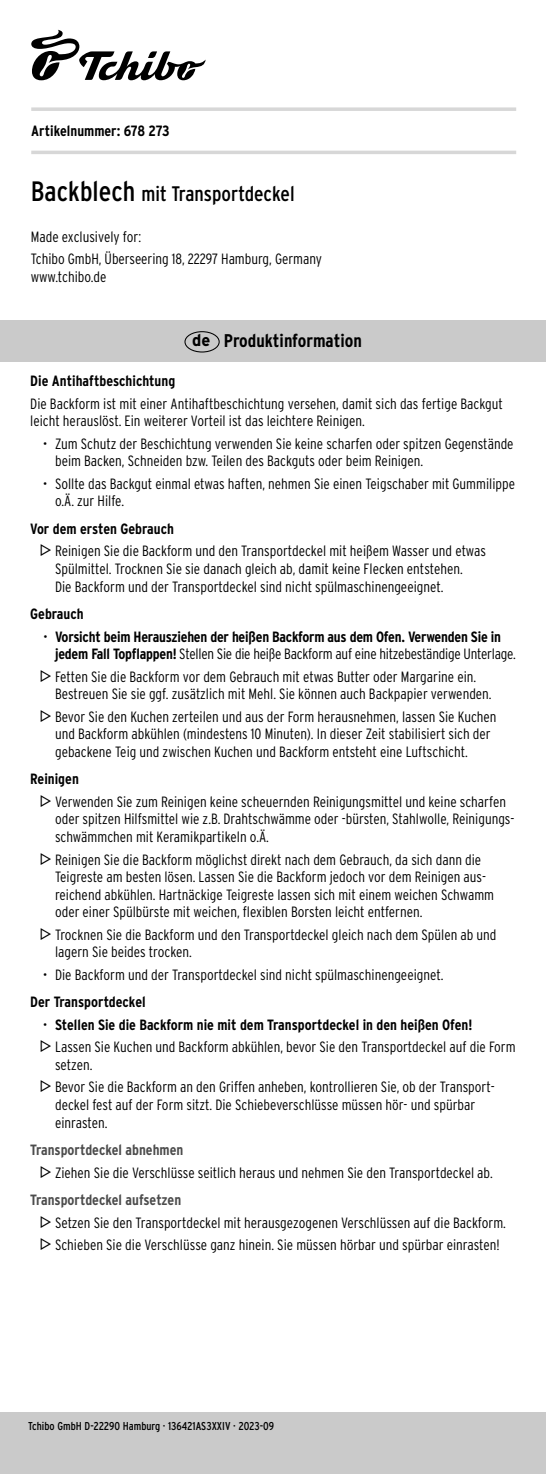
<style>
.page{position:relative;width:546px;height:1474px;background:#fff}
.page>*{position:absolute;margin:0;border:0;box-sizing:border-box;transform-origin:0 0}
.id_xtitel{font:condensed 21px "Interstate OT";color:#000}
.id_headline_ivz_xlin{font:700 condensed 18.38px "Interstate OT";color:#000}
.id_xlaenderkuerzel_l{font:700 16.97px "Interstate OT";color:#000}
.ID_FLIESSTEXT{font:300 condensed 14.88px/17.5px "Interstate OT";color:#000}
.id_subline_1_xivz{font:700 condensed 14.88px/17.5px "Interstate OT";color:#000}
.id_subline_2_xivz{font:700 condensed 14.88px "Interstate OT";color:#4c4c4c}
.id_artikelnummer{font:700 condensed 14.88px "Interstate OT";color:#000}
.id_xkennung{font:condensed 11.38px "Interstate OT";color:#000}
.s1{font-size:28px}
.s2{font-family:"Cgq Logos";font-weight:400;font-stretch:normal}
.s3{font-weight:300}
</style>
<div class="page">
<svg style="left:31px;top:30px;width:174px;height:50px"></svg>
<div style="left:0;top:320px;width:546px;height:42px;background:#cacaca"></div>
<div style="left:0;top:1412px;width:546px;height:61px;background:#cacaca"></div>
<div style="left:184px;top:331px;width:36px;height:21px;border:1px solid #000;border-radius:50%"></div>
<svg style="left:31px;top:107px;width:485px;height:4px;background:#dbdbdb"></svg>
<hr style="left:31px;top:151px;width:485px;height:3px;background:#d7d7d7">
<p class="id_artikelnummer" style="left:31px;top:121px;width:140px">Artikelnummer: 678 273</p>
<p class="id_xtitel" style="left:31px;top:181px;width:265px"><span class="s1">Backblech</span> mit Transportdeckel</p>
<p class="ID_FLIESSTEXT" style="left:31px;top:228px;width:112px">Made exclusively for:</p>
<p class="ID_FLIESSTEXT" style="left:31px;top:250px;width:293px">Tchibo GmbH, Überseering 18, 22297 Hamburg, Germany www.tchibo.de</p>
<p class="id_xlaenderkuerzel_l" style="left:192px;top:330px;width:20px">de</p>
<p class="id_headline_ivz_xlin" style="left:224px;top:329px;width:139px">Produktinformation</p>
<p class="id_subline_1_xivz" style="left:30px;top:372px;width:146px">Die Antihaftbeschichtung</p>
<p class="ID_FLIESSTEXT" style="left:30px;top:395px;width:474px">Die Backform ist mit einer Antihaftbeschichtung versehen, damit sich das fertige Backgut leicht herauslöst. Ein weiterer Vorteil ist das leichtere Reinigen.</p>
<p class="ID_FLIESSTEXT" style="left:55px;top:435px;width:460px;text-indent:-12px">• Zum Schutz der Beschichtung verwenden Sie keine scharfen oder spitzen Gegenstände beim Backen, Schneiden bzw. Teilen des Backguts oder beim Reinigen.</p>
<p class="ID_FLIESSTEXT" style="left:55px;top:475px;width:461px;text-indent:-12px">• Sollte das Backgut einmal etwas haften, nehmen Sie einen Teigschaber mit Gummilippe o.Ä. zur Hilfe.</p>
<p class="id_subline_1_xivz" style="left:30px;top:519px;width:145px">Vor dem ersten Gebrauch</p>
<p class="ID_FLIESSTEXT" style="left:55px;top:542px;width:432px;text-indent:-14px"><span class="s2">M</span> Reinigen Sie die Backform und den Transportdeckel mit heißem Wasser und etwas<br>Spülmittel. Trocknen Sie sie danach gleich ab, damit keine Flecken entstehen.<br>Die Backform und der Transportdeckel sind nicht spülmaschinengeeignet.</p>
<p class="id_subline_1_xivz" style="left:30px;top:605px;width:55px">Gebrauch</p>
<p class="id_subline_1_xivz" style="left:55px;top:627px;width:462px;text-indent:-12px"><span class="s3">•</span> Vorsicht beim Herausziehen der heißen Backform aus dem Ofen. Verwenden Sie in jedem Fall Topflappen! <span class="s3">Stellen Sie die heiße Backform auf eine hitzebeständige Unterlage.</span></p>
<p class="ID_FLIESSTEXT" style="left:55px;top:667px;width:438px;text-indent:-14px"><span class="s2">M</span> Fetten Sie die Backform vor dem Gebrauch mit etwas Butter oder Margarine ein.<br>Bestreuen Sie sie ggf. zusätzlich mit Mehl. Sie können auch Backpapier verwenden.</p>
<p class="ID_FLIESSTEXT" style="left:55px;top:707px;width:443px;text-indent:-14px"><span class="s2">M</span> Bevor Sie den Kuchen zerteilen und aus der Form herausnehmen, lassen Sie Kuchen und Backform abkühlen (mindestens 10 Minuten). In dieser Zeit stabilisiert sich der gebackene Teig und zwischen Kuchen und Backform entsteht eine Luftschicht.</p>
<p class="id_subline_1_xivz" style="left:30px;top:770px;width:50px">Reinigen</p>
<p class="ID_FLIESSTEXT" style="left:55px;top:793px;width:459px;text-indent:-14px"><span class="s2">M</span> Verwenden Sie zum Reinigen keine scheuernden Reinigungsmittel und keine scharfen oder spitzen Hilfsmittel wie z.B. Drahtschwämme oder -bürsten, Stahlwolle, Reinigungs&shy;schwämmchen mit Keramikpartikeln o.Ä.</p>
<p class="ID_FLIESSTEXT" style="left:55px;top:850px;width:440px;text-indent:-14px"><span class="s2">M</span> Reinigen Sie die Backform möglichst direkt nach dem Gebrauch, da sich dann die Teigreste am besten lösen. Lassen Sie die Backform jedoch vor dem Reinigen aus&shy;reichend abkühlen. Hartnäckige Teigreste lassen sich mit einem weichen Schwamm oder einer Spülbürste mit weichen, flexiblen Borsten leicht entfernen.</p>
<p class="ID_FLIESSTEXT" style="left:55px;top:925px;width:443px;text-indent:-14px"><span class="s2">M</span> Trocknen Sie die Backform und den Transportdeckel gleich nach dem Spülen ab und lagern Sie beides trocken.</p>
<p class="ID_FLIESSTEXT" style="left:43px;top:965px;width:402px">• Die Backform und der Transportdeckel sind nicht spülmaschinengeeignet.</p>
<p class="id_subline_1_xivz" style="left:30px;top:993px;width:117px">Der Transportdeckel</p>
<p class="id_subline_1_xivz" style="left:43px;top:1015px;width:431px"><span class="s3">•</span> Stellen Sie die Backform nie mit dem Transportdeckel in den heißen Ofen!</p>
<p class="ID_FLIESSTEXT" style="left:55px;top:1038px;width:462px;text-indent:-14px"><span class="s2">M</span> Lassen Sie Kuchen und Backform abkühlen, bevor Sie den Transportdeckel auf die Form setzen.</p>
<p class="ID_FLIESSTEXT" style="left:55px;top:1078px;width:440px;text-indent:-14px"><span class="s2">M</span> Bevor Sie die Backform an den Griffen anheben, kontrollieren Sie, ob der Transport&shy;deckel fest auf der Form sitzt. Die Schiebeverschlüsse müssen hör- und spürbar einrasten.</p>
<p class="id_subline_2_xivz" style="left:30px;top:1140px;width:155px">Transportdeckel abnehmen</p>
<p class="ID_FLIESSTEXT" style="left:41px;top:1163px;width:453px"><span class="s2">M</span> Ziehen Sie die Verschlüsse seitlich heraus und nehmen Sie den Transportdeckel ab.</p>
<p class="id_subline_2_xivz" style="left:30px;top:1190px;width:152px">Transportdeckel aufsetzen</p>
<p class="ID_FLIESSTEXT" style="left:41px;top:1213px;width:466px"><span class="s2">M</span> Setzen Sie den Transportdeckel mit herausgezogenen Verschlüssen auf die Backform.</p>
<p class="ID_FLIESSTEXT" style="left:41px;top:1236px;width:460px"><span class="s2">M</span> Schieben Sie die Verschlüsse ganz hinein. Sie müssen hörbar und spürbar einrasten!</p>
<p class="id_xkennung" style="left:28px;top:1418px;width:247px">Tchibo GmbH D-22290 Hamburg · 136421AS3XXIV · 2023-09</p>
</div>
